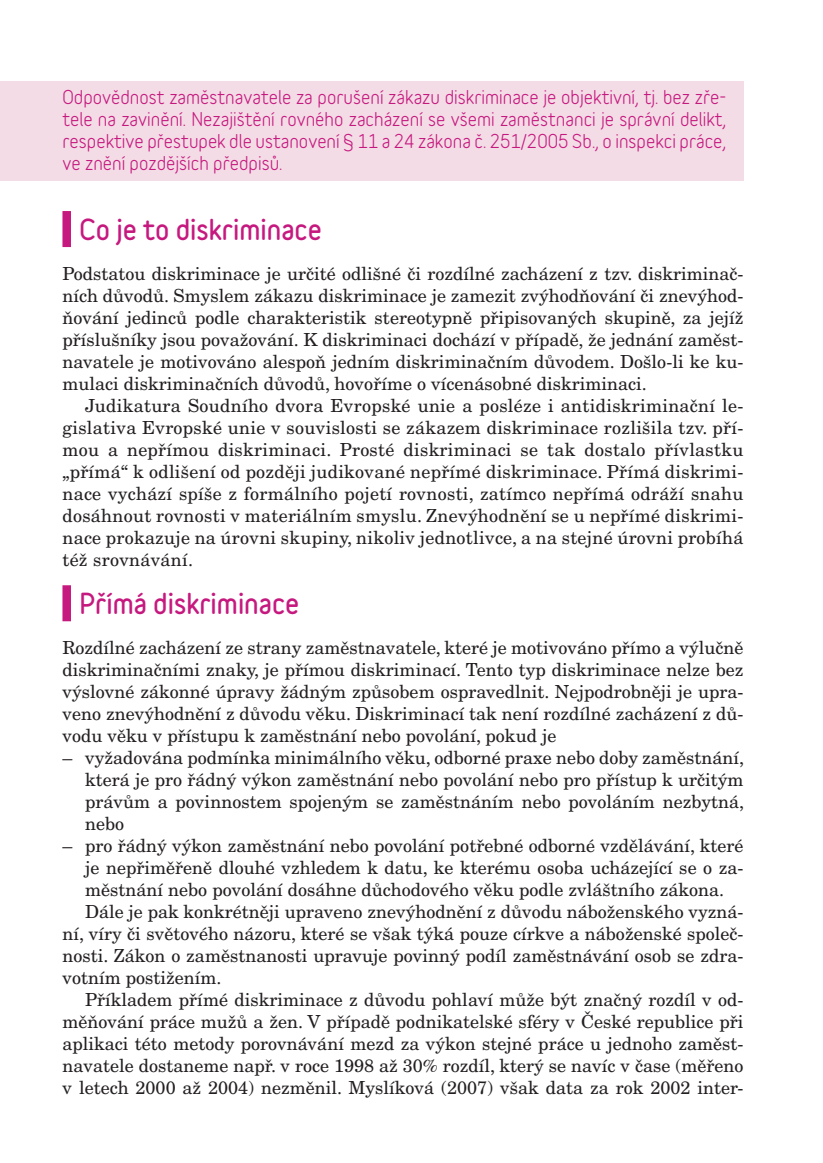
<style>
.page{position:relative;width:823px;height:1163px;background:#fff}
.page>*{position:absolute;margin:0;border:0;box-sizing:border-box;transform-origin:0 0}
.t1{font:900 26px "Variable";color:#c6197f}
.t2{font:18px/22px "New Century Schlbk CE";color:#231f20;text-align:justify}
.t3{font:700 18px/22px "Variable";color:#c6197f;text-align:justify}
</style>
<div class="page">
<div style="left:0;top:82px;width:743px;height:99px;background:#f3dce6"></div>
<div style="left:62px;top:211px;width:9px;height:36px;background:#c6197f"></div>
<div style="left:62px;top:585px;width:9px;height:36px;background:#c6197f"></div>
<p class="t3" style="left:62px;top:88px;width:665px">Odpovědnost zaměstnavatele za porušení zákazu diskriminace je objektivní, tj. bez zře&shy;tele na zavinění. Nezajištění rovného zacházení se všemi zaměstnanci je správní delikt, respektive přestupek dle ustanovení § 11 a 24 zákona č. 251/2005 Sb., o inspekci práce, ve znění pozdějších předpisů.</p>
<h1 class="t1" style="left:79px;top:218px;width:244px">Co je to diskriminace</h1>
<p class="t2" style="left:62px;top:262px;width:682px">Podstatou diskriminace je určité odlišné či rozdílné zacházení z tzv. diskriminač&shy;ních důvodů. Smyslem zákazu diskriminace je zamezit zvýhodňování či znevýhod&shy;ňování jedinců podle charakteristik stereotypně připisovaných skupině, za jejíž příslušníky jsou považování. K diskriminaci dochází v případě, že jednání zaměst&shy;navatele je motivováno alespoň jedním diskriminačním důvodem. Došlo-li ke ku&shy;mulaci diskriminačních důvodů, hovoříme o vícenásobné diskriminaci.</p>
<p class="t2" style="left:62px;top:394px;width:682px;text-indent:23px">Judikatura Soudního dvora Evropské unie a posléze i antidiskriminační le&shy;gislativa Evropské unie v souvislosti se zákazem diskriminace rozlišila tzv. pří&shy;mou a nepřímou diskriminaci. Prosté diskriminaci se tak dostalo přívlastku „přímá“ k odlišení od později judikované nepřímé diskriminace. Přímá diskrimi&shy;nace vychází spíše z formálního pojetí rovnosti, zatímco nepřímá odráží snahu dosáhnout rovnosti v materiálním smyslu. Znevýhodnění se u nepřímé diskrimi&shy;nace prokazuje na úrovni skupiny, nikoliv jednotlivce, a na stejné úrovni probíhá též srovnávání.</p>
<h1 class="t1" style="left:79px;top:592px;width:221px">Přímá diskriminace</h1>
<p class="t2" style="left:62px;top:636px;width:682px">Rozdílné zacházení ze strany zaměstnavatele, které je motivováno přímo a výlučně diskriminačními znaky, je přímou diskriminací. Tento typ diskriminace nelze bez výslovné zákonné úpravy žádným způsobem ospravedlnit. Nejpodrobněji je upra&shy;veno znevýhodnění z důvodu věku. Diskriminací tak není rozdílné zacházení z dů&shy;vodu věku v přístupu k zaměstnání nebo povolání, pokud je</p>
<p class="t2" style="left:85px;top:746px;width:660px;text-indent:-23px">– vyžadována podmínka minimálního věku, odborné praxe nebo doby zaměstnání, která je pro řádný výkon zaměstnání nebo povolání nebo pro přístup k určitým právům a povinnostem spojeným se zaměstnáním nebo povoláním nezbytná, nebo</p>
<p class="t2" style="left:62px;top:834px;width:682px">– pro řádný výkon zaměstnání nebo povolání potřebné odborné vzdělávání, které</p>
<p class="t2" style="left:85px;top:856px;width:659px">je nepřiměřeně dlouhé vzhledem k datu, ke kterému osoba ucházející se o za-</p>
<p class="t2" style="left:85px;top:878px;width:640px">městnání nebo povolání dosáhne důchodového věku podle zvláštního zákona.</p>
<p class="t2" style="left:85px;top:900px;width:659px">Dále je pak konkrétněji upraveno znevýhodnění z důvodu náboženského vyzná-</p>
<p class="t2" style="left:62px;top:922px;width:682px">ní, víry či světového názoru, které se však týká pouze církve a náboženské společ-</p>
<p class="t2" style="left:62px;top:944px;width:682px">nosti. Zákon o zaměstnanosti upravuje povinný podíl zaměstnávání osob se zdra-</p>
<p class="t2" style="left:62px;top:966px;width:161px">votním postižením.</p>
<p class="t2" style="left:85px;top:988px;width:659px">Příkladem přímé diskriminace z důvodu pohlaví může být značný rozdíl v od-</p>
<p class="t2" style="left:62px;top:1010px;width:682px">měňování práce mužů a žen. V případě podnikatelské sféry v České republice při</p>
<p class="t2" style="left:62px;top:1032px;width:682px">aplikaci této metody porovnávání mezd za výkon stejné práce u jednoho zaměst-</p>
<p class="t2" style="left:62px;top:1054px;width:682px">navatele dostaneme např. v roce 1998 až 30% rozdíl, který se navíc v čase (měřeno</p>
<p class="t2" style="left:62px;top:1076px;width:682px">v letech 2000 až 2004) nezměnil. Myslíková (2007) však data za rok 2002 inter-</p>
</div>
